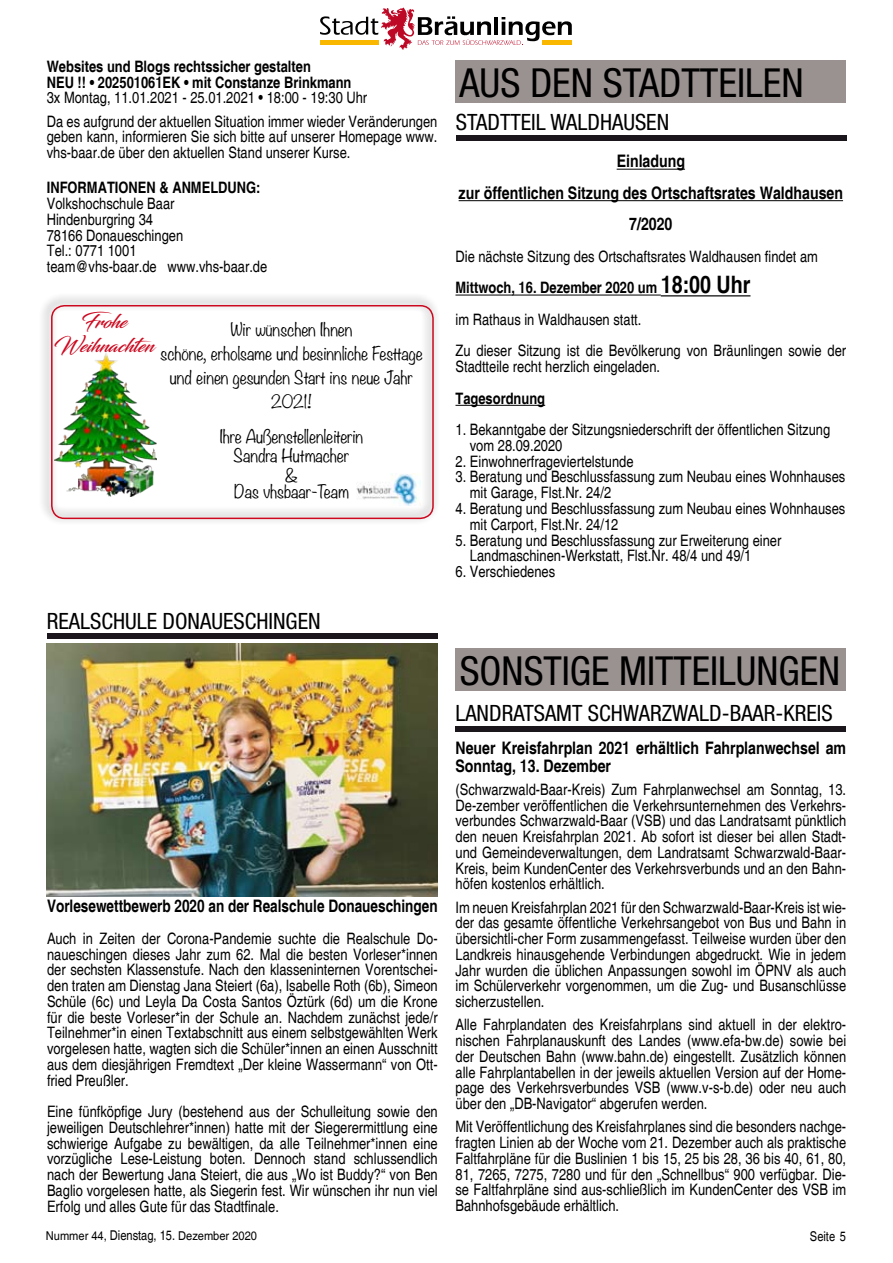
<style>
.page{position:relative;width:893px;height:1263px;background:#fff}
.page>*{position:absolute;margin:0;border:0;box-sizing:border-box;transform-origin:0 0}
.t1{font:condensed 40.05px "Helvetica Neue LT Std";color:#000}
.t2{font:condensed 22.5px "Helvetica Neue LT Std";color:#000}
.t3{font:19.5px/23.4px "Blacksword";color:#cc071e;text-align:center}
.t4{font:700 condensed 17.25px/31.5px "Helvetica";color:#000;text-align:center}
.t5{font:700 condensed 17.25px "Helvetica";color:#000;scale:.96 1}
.t6{font:300 16.5px/24px "Noteworthy";letter-spacing:-.005em;color:#000;text-align:center}
.t7{font:condensed 15.75px/15.8px "Helvetica";color:#000}
.t8{font:700 condensed 15.75px/15.8px "Helvetica";color:#000}
.t9{font:condensed 13.5px "Helvetica";color:#000}
.t10{font:condensed 12.15px "Helvetica";color:#000;scale:1.11 1}
.s1{font-weight:700}
.s2{font-weight:700;font-size:24px}
.s3{font-size:13.5px}
</style>
<div class="page">
<svg style="left:320px;top:8px;width:252px;height:42px"></svg>
<div style="left:41px;top:295px;width:403px;height:233px;background:#fff;opacity:.75"></div>
<div style="left:51px;top:305px;width:383px;height:214px;border:2px solid #cc071e;border-radius:13px"></div>
<div style="left:47px;top:633px;width:391px;height:5px;background:#1a161b"></div>
<img style="left:47px;top:644px;width:390px;height:252px">
<div style="left:456px;top:135px;width:390px;height:5px;background:#1a161b"></div>
<div style="left:455px;top:60px;width:391px;height:43px;background:#9a9291"></div>
<hr style="left:617px;top:169px;width:68px;height:1px;background:#000">
<hr style="left:459px;top:200px;width:384px;height:1px;background:#000">
<hr style="left:455px;top:295px;width:206px;height:1px;background:#000">
<hr style="left:661px;top:295px;width:89px;height:1px;background:#000">
<hr style="left:455px;top:405px;width:90px;height:1px;background:#000">
<div style="left:455px;top:648px;width:391px;height:43px;background:#9a9291"></div>
<div style="left:455px;top:727px;width:391px;height:5px;background:#1a161b"></div>
<p class="t8" style="left:47px;top:59px;width:306px">Websites und Blogs rechtssicher gestalten<br>NEU !! • 202501061EK • mit Constanze Brinkmann</p>
<p class="t7" style="left:47px;top:86px;width:392px;line-height:23.2px">3x Montag, 11.01.2021 - 25.01.2021 • 18:00 - 19:30 Uhr<br>Da es aufgrund der aktuellen Situation immer wieder Veränderungen</p>
<p class="t7" style="left:47px;top:129px;width:392px">geben kann, informieren Sie sich bitte auf unserer Homepage www. vhs-baar.de über den aktuellen Stand unserer Kurse.</p>
<p class="t8" style="left:47px;top:180px;width:215px">INFORMATIONEN &amp; ANMELDUNG:</p>
<p class="t7" style="left:47px;top:196px;width:222px">Volkshochschule Baar<br>Hindenburgring 34<br>78166 Donaueschingen<br>Tel.: 0771 1001<br>team@vhs-baar.de www.vhs-baar.de</p>
<p class="t3" style="left:54px;top:310px;width:102px">Frohe<br>Weihnachten</p>
<p class="t6" style="left:160px;top:317px;width:264px">Wir wünschen Ihnen<br>schöne, erholsame und besinnliche Festtage und einen gesunden Start ins neue Jahr<br>2021!</p>
<p class="t6" style="left:220px;top:426px;width:145px;line-height:19.5px">Ihre Außenstellenleiterin<br>Sandra Hutmacher<br>&amp;</p>
<p class="t6" style="left:234px;top:479px;width:116px">Das vhsbaar-Team</p>
<h2 class="t2" style="left:47px;top:608px;width:275px">REALSCHULE DONAUESCHINGEN</h2>
<p class="t5" style="left:47px;top:896px;width:408px">Vorlesewettbewerb 2020 an der Realschule Donaueschingen</p>
<p class="t7" style="left:47px;top:930px;width:392px;text-align:justify">Auch in Zeiten der Corona-Pandemie suchte die Realschule Do&shy;naueschingen dieses Jahr zum 62. Mal die besten Vorleser*innen der sechsten Klassenstufe. Nach den klasseninternen Vorentschei&shy;den traten am Dienstag Jana Steiert (6a), Isabelle Roth (6b), Simeon Schüle (6c) und Leyla Da Costa Santos Öztürk (6d) um die Krone für die beste Vorleser*in der Schule an. Nachdem zunächst jede/r Teilnehmer*in einen Textabschnitt aus einem selbstgewählten Werk vorgelesen hatte, wagten sich die Schüler*innen an einen Ausschnitt aus dem diesjährigen Fremdtext „Der kleine Wassermann“ von Ott&shy;fried Preußler.</p>
<p class="t7" style="left:47px;top:1104px;width:392px;text-align:justify">Eine fünfköpfige Jury (bestehend aus der Schulleitung sowie den jeweiligen Deutschlehrer*innen) hatte mit der Siegerermittlung eine schwierige Aufgabe zu bewältigen, da alle Teilnehmer*innen eine vorzügliche Lese-Leistung boten. Dennoch stand schlussendlich nach der Bewertung Jana Steiert, die aus „Wo ist Buddy?“ von Ben Baglio vorgelesen hatte, als Siegerin fest. Wir wünschen ihr nun viel Erfolg und alles Gute für das Stadtfinale.</p>
<h1 class="t1" style="left:460px;top:60px;width:346px">AUS DEN STADTTEILEN</h1>
<h2 class="t2" style="left:456px;top:109px;width:215px">STADTTEIL WALDHAUSEN</h2>
<p class="t4" style="left:459px;top:146px;width:386px">Einladung<br>zur öffentlichen Sitzung des Ortschaftsrates Waldhausen<br>7/2020</p>
<p class="t7" style="left:455px;top:241px;width:392px;line-height:31.5px">Die nächste Sitzung des Ortschaftsrates Waldhausen findet am <span class="s1">Mittwoch, 16. Dezember 2020 um</span> <span class="s2">18:00 Uhr<br></span>im Rathaus in Waldhausen statt.<br>Zu dieser Sitzung ist die Bevölkerung von Bräunlingen sowie der</p>
<p class="t7" style="left:455px;top:359px;width:206px">Stadtteile recht herzlich eingeladen.</p>
<p class="t8" style="left:455px;top:390px;width:91px">Tagesordnung</p>
<p class="t7" style="left:470px;top:422px;width:362px;text-indent:-14px">1. Bekanntgabe der Sitzungsniederschrift der öffentlichen Sitzung vom 28.09.2020</p>
<p class="t7" style="left:455px;top:453px;width:180px">2. Einwohnerfrageviertelstunde</p>
<p class="t7" style="left:470px;top:469px;width:377px;text-indent:-14px">3. Beratung und Beschlussfassung zum Neubau eines Wohnhauses mit Garage, Flst.Nr. 24/2</p>
<p class="t7" style="left:470px;top:501px;width:377px;text-indent:-14px">4. Beratung und Beschlussfassung zum Neubau eines Wohnhauses mit Carport, Flst.Nr. 24/12</p>
<p class="t7" style="left:470px;top:532px;width:313px;text-indent:-14px">5. Beratung und Beschlussfassung zur Erweiterung einer<br>Landmaschinen-Werkstatt, Flst.Nr. 48/4 und 49/1</p>
<p class="t7" style="left:455px;top:564px;width:101px">6. Verschiedenes</p>
<h1 class="t1" style="left:460px;top:648px;width:382px">SONSTIGE MITTEILUNGEN</h1>
<h2 class="t2" style="left:455px;top:700px;width:379px">LANDRATSAMT SCHWARZWALD-BAAR-KREIS</h2>
<p class="t4" style="left:455px;top:738px;width:392px;line-height:18px;text-align:left">Neuer Kreisfahrplan 2021 erhältlich Fahrplanwechsel am<br>Sonntag, 13. Dezember</p>
<p class="t7" style="left:455px;top:781px;width:392px;text-align:justify">(Schwarzwald-Baar-Kreis) Zum Fahrplanwechsel am Sonntag, 13.<br>De-zember veröffentlichen die Verkehrsunternehmen des Verkehrs&shy;verbundes Schwarzwald-Baar (VSB) und das Landratsamt pünktlich den neuen Kreisfahrplan 2021. Ab sofort ist dieser bei allen Stadt&shy;und Gemeindeverwaltungen, dem Landratsamt Schwarzwald-Baar-Kreis, beim KundenCenter des Verkehrsverbunds und an den Bahn&shy;höfen kostenlos erhältlich.</p>
<p class="t7" style="left:455px;top:899px;width:392px;text-align:justify">Im neuen Kreisfahrplan 2021 für den Schwarzwald-Baar-Kreis ist wie&shy;der das gesamte öffentliche Verkehrsangebot von Bus und Bahn in übersichtli-cher Form zusammengefasst. Teilweise wurden über den Landkreis hinausgehende Verbindungen abgedruckt. Wie in jedem Jahr wurden die üblichen Anpassungen sowohl im ÖPNV als auch im Schülerverkehr vorgenommen, um die Zug- und Busanschlüsse sicherzustellen.</p>
<p class="t7" style="left:455px;top:1017px;width:392px;text-align:justify">Alle Fahrplandaten des Kreisfahrplans sind aktuell in der elektro&shy;nischen Fahrplanauskunft des Landes (www.efa-bw.de) sowie bei der Deutschen Bahn (www.bahn.de) eingestellt. Zusätzlich können alle Fahrplantabellen in der jeweils aktuellen Version auf der Home&shy;page des Verkehrsverbundes VSB (www.v-s-b.de) oder neu auch über den „DB-Navigator“ abgerufen werden.</p>
<p class="t7" style="left:455px;top:1119px;width:392px;text-align:justify">Mit Veröffentlichung des Kreisfahrplanes sind die besonders nachge&shy;fragten Linien ab der Woche vom 21. Dezember auch als praktische Faltfahrpläne für die Buslinien 1 bis 15, 25 bis 28, 36 bis 40, 61, 80, 81, 7265, 7275, 7280 und für den „Schnellbus“ 900 verfügbar. Die&shy;se Faltfahrpläne sind aus-schließlich im KundenCenter des VSB im Bahnhofsgebäude erhältlich.</p>
<p class="t10" style="left:46px;top:1229px;width:192px">Nummer 44, <span class="s3">Dienstag, 15.</span> Dezember 2020</p>
<p class="t9" style="left:810px;top:1228px;width:27px">Seite</p>
</div>
